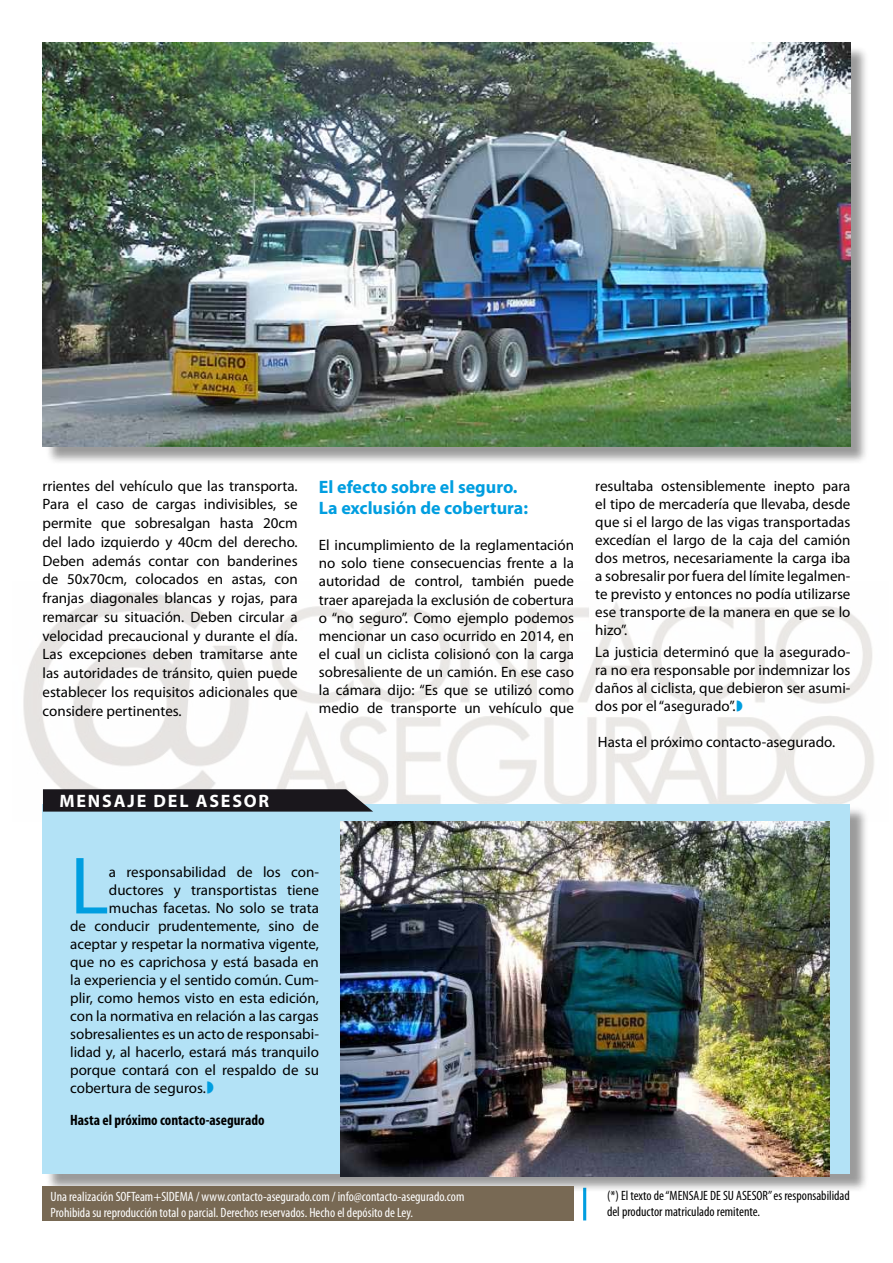
<style>
.page{position:relative;width:893px;height:1263px;background:#fff}
.page>*{position:absolute;margin:0;border:0;box-sizing:border-box;transform-origin:0 0}
.t1{font:82.05px "Myriad Pro";color:#009ee0}
.t2{font:700 18px/21.6px "Myriad Pro";color:#009ee0}
.t3{font:700 18px "Myriad Pro";letter-spacing:.1em;color:#fff}
.t4{font:15px/18px "Myriad Pro";color:#000;text-align:justify}
.t5{font:700 condensed 15px "Myriad Pro";color:#000}
.t6{font:condensed 13.5px/16.2px "Myriad Pro";color:#fff}
.t7{font:condensed 13.5px/16.2px "Myriad Pro";color:#000}
</style>
<div class="page">
<div style="left:45px;top:45px;width:824px;height:420px;background:#000;opacity:.4"></div>
<img style="left:43px;top:43px;width:807px;height:403px">
<hr style="left:583px;top:1188px;width:3px;height:32px;background:#009ee0">
<img style="left:23px;top:592px;width:851px;height:230px">
<div style="left:45px;top:807px;width:824px;height:385px;background:#000;opacity:.4"></div>
<div style="left:43px;top:804px;width:807px;height:370px;background:#b3e2f6"></div>
<div style="left:43px;top:1186px;width:531px;height:34px;background:#786954"></div>
<svg style="left:43px;top:789px;width:330px;height:23px;background:#27252a"></svg>
<img style="left:340px;top:821px;width:489px;height:355px">
<svg style="left:737px;top:700px;width:5px;height:11px"></svg>
<p class="t4" style="left:43px;top:476px;width:257px;line-height:18.8px">rrientes del vehículo que las transporta.<br>Para el caso de cargas indivisibles, se permite que sobresalgan hasta 20cm del lado izquierdo y 40cm del derecho.<br>Deben además contar con banderines de 50x70cm, colocados en astas, con franjas diagonales blancas y rojas, para remarcar su situación. Deben circular a velocidad precaucional y durante el día.<br>Las excepciones deben tramitarse ante las autoridades de tránsito, quien puede establecer los requisitos adicionales que considere pertinentes.</p>
<p class="t2" style="left:319px;top:475px;width:211px">El efecto sobre el seguro.<br>La exclusión de cobertura:</p>
<p class="t4" style="left:319px;top:536px;width:257px">El incumplimiento de la reglamentación no solo tiene consecuencias frente a la autoridad de control, también puede traer aparejada la exclusión de cobertura o “no seguro”. Como ejemplo podemos mencionar un caso ocurrido en 2014, en el cual un ciclista colisionó con la carga sobresaliente de un camión. En ese caso la cámara dijo: “Es que se utilizó como medio de transporte un vehículo que</p>
<p class="t3" style="left:60px;top:789px;width:211px">MENSAJE DEL ASESOR</p>
<h1 class="t1" style="left:70px;top:835px;width:40px">L</h1>
<p class="t4" style="left:109px;top:863px;width:212px">a responsabilidad de los con-</p>
<p class="t4" style="left:109px;top:881px;width:211px">ductores y transportistas tiene</p>
<p class="t4" style="left:109px;top:899px;width:212px">muchas facetas. No solo se trata</p>
<p class="t4" style="left:70px;top:917px;width:250px">de conducir prudentemente, sino de</p>
<p class="t4" style="left:70px;top:935px;width:250px">aceptar y respetar la normativa vigente,</p>
<p class="t4" style="left:70px;top:953px;width:250px">que no es caprichosa y está basada en</p>
<p class="t4" style="left:70px;top:971px;width:250px">la experiencia y el sentido común. Cum-</p>
<p class="t4" style="left:70px;top:989px;width:250px">plir, como hemos visto en esta edición,</p>
<p class="t4" style="left:70px;top:1007px;width:250px">con la normativa en relación a las cargas</p>
<p class="t4" style="left:70px;top:1025px;width:250px">sobresalientes es un acto de responsabi-</p>
<p class="t4" style="left:70px;top:1043px;width:250px">lidad y, al hacerlo, estará más tranquilo</p>
<p class="t4" style="left:70px;top:1061px;width:250px">porque contará con el respaldo de su</p>
<p class="t4" style="left:70px;top:1079px;width:137px">cobertura de seguros.</p>
<p class="t5" style="left:70px;top:1110px;width:196px">Hasta el próximo contacto-asegurado</p>
<p class="t4" style="left:595px;top:476px;width:257px">resultaba ostensiblemente inepto para el tipo de mercadería que llevaba, desde que si el largo de las vigas transportadas excedían el largo de la caja del camión dos metros, necesariamente la carga iba a sobresalir por fuera del límite legalmen&shy;te previsto y entonces no podía utilizarse ese transporte de la manera en que se lo hizo”.</p>
<p class="t4" style="left:595px;top:643px;width:257px">La justicia determinó que la asegurado&shy;ra no era responsable por indemnizar los daños al ciclista, que debieron ser asumi&shy;dos por el “asegurado”.</p>
<p class="t4" style="left:598px;top:733px;width:239px">Hasta el próximo contacto-asegurado.</p>
<p class="t6" style="left:50px;top:1188px;width:415px">Una realización SOFTeam+SIDEMA / www.contacto-asegurado.com / info@contacto-asegurado.com<br>Prohibida su reproducción total o parcial. Derechos reservados. Hecho el depósito de Ley.</p>
<p class="t7" style="left:607px;top:1187px;width:244px">(*) El texto de “MENSAJE DE SU ASESOR” es responsabilidad del productor matriculado remitente.</p>
</div>
